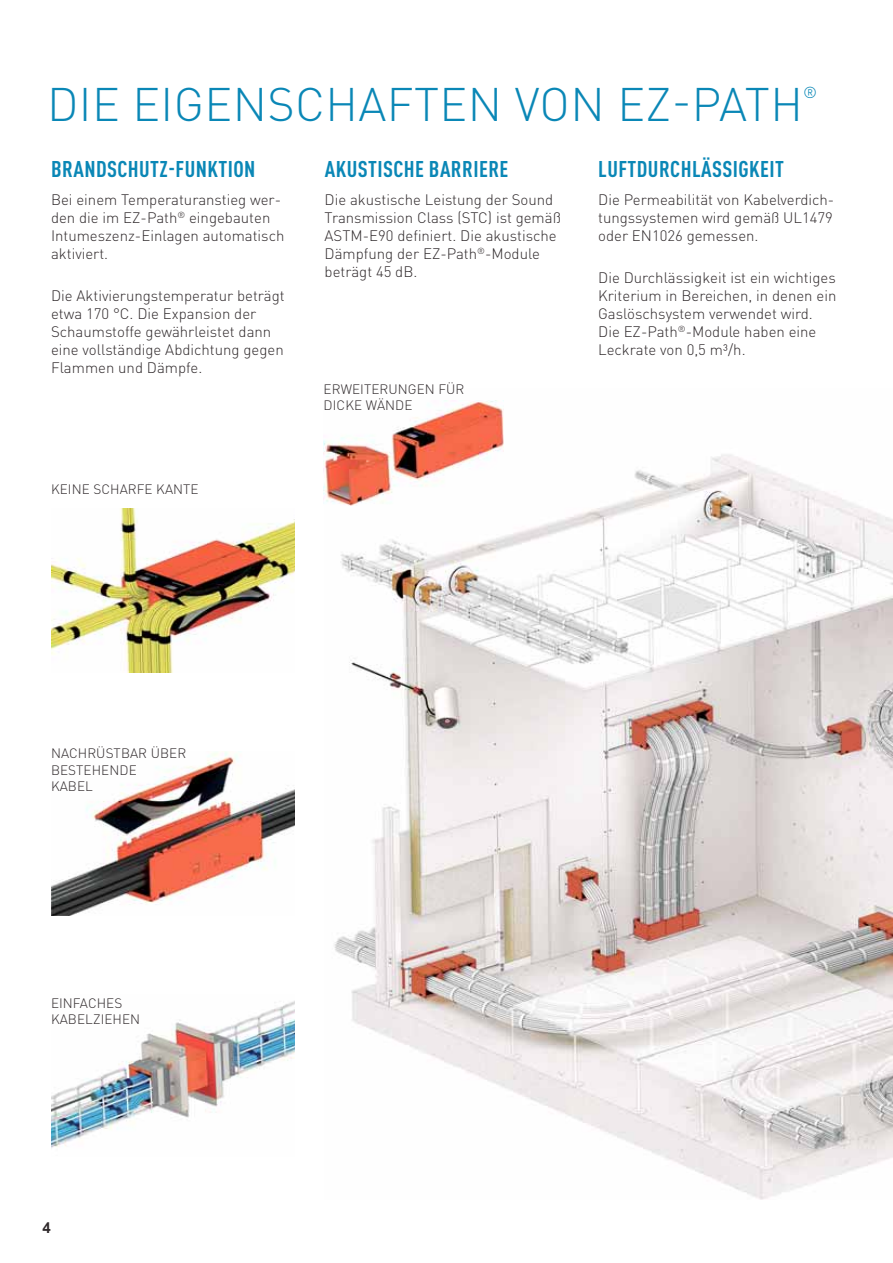
<style>
.page{position:relative;width:893px;height:1263px;background:#fff}
.page>*{position:absolute;margin:0;border:0;box-sizing:border-box;transform-origin:0 0}
.t1{font:300 46.5px "DIN Pro";letter-spacing:.01em;color:#0a87b6}
.t2{font:700 condensed 22.5px "DIN Pro";letter-spacing:.02em;color:#0a87b6}
.t3{font:300 15.75px "DIN Pro";color:#0a87b6}
.t4{font:300 15px/18px "DIN Pro";color:#2f292b}
.t5{font:700 15px "Arial MT Std";color:#2f292b}
.t6{font:300 13.5px/16.5px "DIN Pro";letter-spacing:.005em;color:#2f292b}
</style>
<div class="page">
<img style="left:51px;top:1001px;width:244px;height:147px">
<img style="left:334px;top:400px;width:559px;height:799px">
<img style="left:51px;top:508px;width:244px;height:164px">
<img style="left:323px;top:400px;width:180px;height:106px">
<img style="left:51px;top:752px;width:244px;height:163px">
<h1 class="t1" style="left:47px;top:87px;width:757px">DIE EIGENSCHAFTEN VON EZ-PATH</h1>
<p class="t3" style="left:803px;top:87px;width:16px">®</p>
<h2 class="t2" style="left:51px;top:156px;width:206px">BRANDSCHUTZ-FUNKTION</h2>
<p class="t4" style="left:51px;top:192px;width:235px">Bei einem Temperaturanstieg wer&shy;den die im EZ-Path<sup>®</sup> eingebauten<br>Intumeszenz-Einlagen automatisch aktiviert.</p>
<p class="t4" style="left:51px;top:289px;width:235px">Die Aktivierungstemperatur beträgt etwa 170 °C. Die Expansion der<br>Schaumstoffe gewährleistet dann eine vollständige Abdichtung gegen<br>Flammen und Dämpfe.</p>
<p class="t6" style="left:51px;top:482px;width:149px">KEINE SCHARFE KANTE</p>
<h2 class="t2" style="left:325px;top:156px;width:185px">AKUSTISCHE BARRIERE</h2>
<p class="t4" style="left:325px;top:192px;width:238px">Die akustische Leistung der Sound<br>Transmission Class (STC) ist gemäß<br>ASTM-E90 definiert. Die akustische<br>Dämpfung der EZ-Path<sup>®</sup>-Module beträgt 45 dB.</p>
<p class="t6" style="left:324px;top:382px;width:142px">ERWEITERUNGEN FÜR<br>DICKE WÄNDE</p>
<h2 class="t2" style="left:598px;top:156px;width:187px">LUFTDURCHLÄSSIGKEIT</h2>
<p class="t4" style="left:598px;top:192px;width:238px;text-align:justify">Die Permeabilität von Kabelverdich&shy;tungssystemen wird gemäß UL1479 oder EN1026 gemessen.</p>
<p class="t4" style="left:598px;top:271px;width:240px">Die Durchlässigkeit ist ein wichtiges<br>Kriterium in Bereichen, in denen ein<br>Gaslöschsystem verwendet wird.<br>Die EZ-Path<sup>®</sup>-Module haben eine<br>Leckrate von 0,5 m³/h.</p>
<p class="t6" style="left:51px;top:747px;width:137px">NACHRÜSTBAR ÜBER<br>BESTEHENDE<br>KABEL</p>
<p class="t6" style="left:51px;top:996px;width:91px">EINFACHES<br>KABELZIEHEN</p>
<p class="t5" style="left:43px;top:1219px;width:10px">4</p>
</div>
